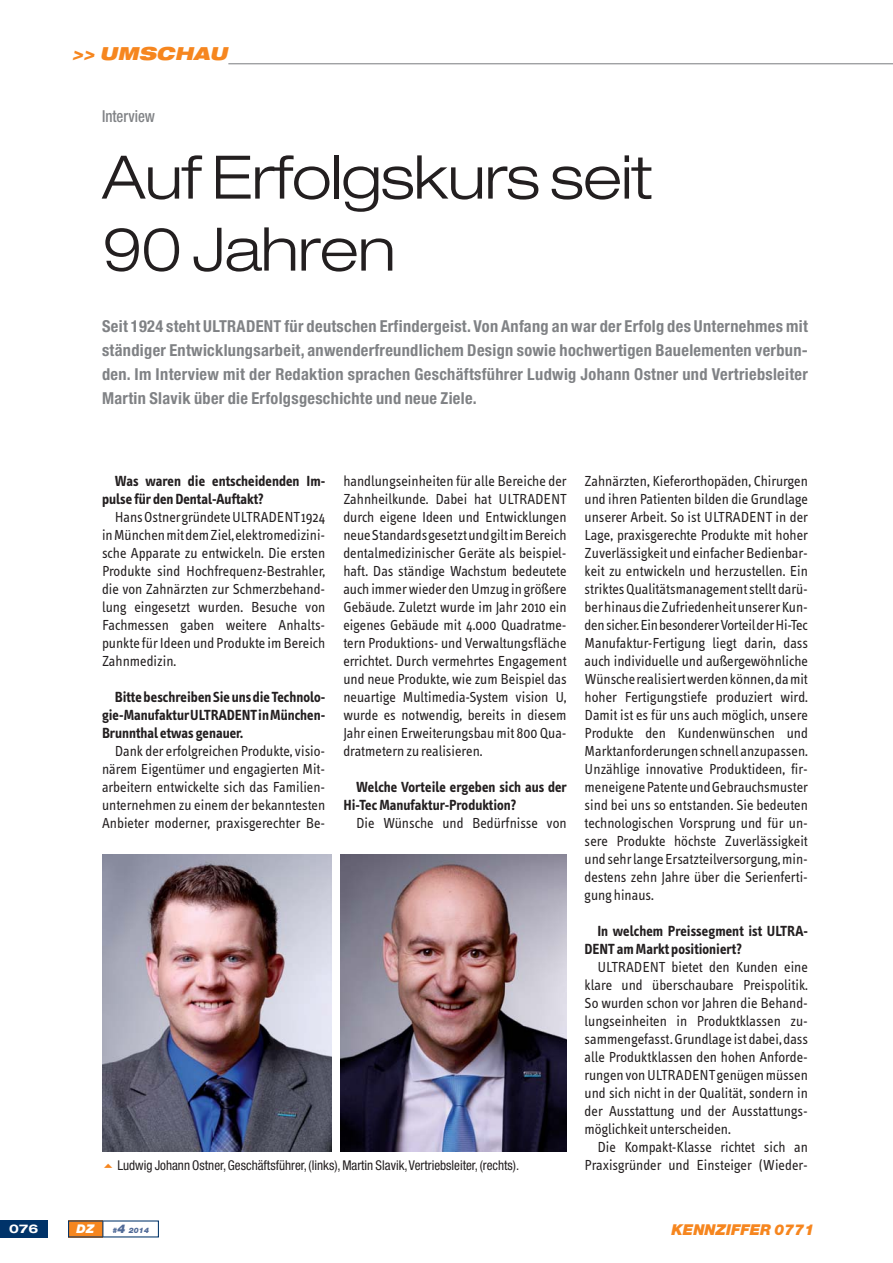
<style>
.page{position:relative;width:893px;height:1263px;background:#fff}
.page>*{position:absolute;margin:0;border:0;box-sizing:border-box;transform-origin:0 0}
.t1{font:300 expanded 60px/72px "Helvetica Neue";letter-spacing:-.01em;color:#231f20}
.t2{font:italic 900 expanded 18px "Helvetica Neue";color:#f6861f}
.t3{font:700 condensed 16.5px/24px "Helvetica Neue";letter-spacing:.02em;color:#808285;text-align:justify}
.t4{font:500 condensed 16.5px "Helvetica Neue";color:#808285;scale:.9 1}
.t5{font:15px/18px "Info Text";color:#231f20;text-align:justify}
.t6{font:700 15px/18px "Info Text";color:#231f20}
.t7{font:italic 900 15px "Helvetica Neue";color:#f6861f}
.t8{font:condensed 13.5px "Helvetica Neue";color:#231f20}
.t9{font:700 expanded 12px "Helvetica Neue";color:#fff}
.t10{font:italic 900 12px "Helvetica Neue";color:#fff}
.t11{font:italic 900 7.5px "Helvetica Neue";color:#516b98}
.s1{font-size:12px}
</style>
<div class="page">
<div style="left:68px;top:1220px;width:35px;height:17px;background:#f6861f"></div>
<div style="left:0;top:1220px;width:48px;height:17px;background:#003369"></div>
<svg style="left:102px;top:1221px;width:1px;height:16px"></svg>
<hr style="left:228px;top:63px;width:665px;height:1px;background:#808285">
<img style="left:102px;top:854px;width:230px;height:297px">
<img style="left:340px;top:854px;width:227px;height:297px">
<p class="t2" style="left:72px;top:45px;width:160px">&gt;&gt; UMSCHAU</p>
<p class="t4" style="left:102px;top:111px;width:60px">Interview</p>
<h1 class="t1" style="left:102px;top:149px;width:552px">Auf Erfolgskurs seit<br>90 Jahren</h1>
<p class="t3" style="left:102px;top:316px;width:707px">Seit 1924 steht ULTRADENT für deutschen Erfindergeist. Von Anfang an war der Erfolg des Unternehmes mit ständiger Entwicklungsarbeit, anwenderfreundlichem Design sowie hochwertigen Bauelementen verbun&shy;den. Im Interview mit der Redaktion sprachen Geschäftsführer Ludwig Johann Ostner und Vertriebsleiter Martin Slavik über die Erfolgsgeschichte und neue Ziele.</p>
<p class="t6" style="left:102px;top:473px;width:225px;text-indent:13px">Was waren die entscheidenden Im&shy;pulse für den Dental-Auftakt?</p>
<p class="t5" style="left:102px;top:509px;width:225px;text-indent:13px">Hans Ostner gründete ULTRADENT 1924 in München mit dem Ziel, elektromedizini&shy;sche Apparate zu entwickeln. Die ersten Produkte sind Hochfrequenz-Bestrahler, die von Zahnärzten zur Schmerzbehand&shy;lung eingesetzt wurden. Besuche von Fachmessen gaben weitere Anhalts&shy;punkte für Ideen und Produkte im Bereich Zahnmedizin.</p>
<p class="t6" style="left:102px;top:689px;width:225px;text-align:justify;text-indent:13px">Bitte beschreiben Sie uns die Technolo&shy;gie-Manufaktur ULTRADENT in München-Brunnthal etwas genauer.</p>
<p class="t5" style="left:102px;top:743px;width:225px;text-indent:13px">Dank der erfolgreichen Produkte, visio&shy;närem Eigentümer und engagierten Mit&shy;arbeitern entwickelte sich das Familien&shy;unternehmen zu einem der bekanntesten Anbieter moderner, praxisgerechter Be-</p>
<p class="t5" style="left:343px;top:473px;width:225px">handlungseinheiten für alle Bereiche der Zahnheilkunde. Dabei hat ULTRADENT durch eigene Ideen und Entwicklungen neue Standards gesetzt und gilt im Bereich dentalmedizinischer Geräte als beispiel&shy;haft. Das ständige Wachstum bedeutete auch immer wieder den Umzug in größere Gebäude. Zuletzt wurde im Jahr 2010 ein eigenes Gebäude mit 4.000 Quadratme&shy;tern Produktions- und Verwaltungsfläche errichtet. Durch vermehrtes Engagement und neue Produkte, wie zum Beispiel das neuartige Multimedia-System vision U, wurde es notwendig, bereits in diesem Jahr einen Erweiterungsbau mit 800 Qua&shy;dratmetern zu realisieren.</p>
<p class="t6" style="left:343px;top:779px;width:225px;text-indent:13px">Welche Vorteile ergeben sich aus der<br>Hi-Tec Manufaktur-Produktion?</p>
<p class="t5" style="left:356px;top:815px;width:212px">Die Wünsche und Bedürfnisse von</p>
<p class="t8" style="left:117px;top:1160px;width:403px">Ludwig Johann Ostner, Geschäftsführer, (links), Martin Slavik, Vertriebsleiter, (rechts).</p>
<p class="t5" style="left:585px;top:473px;width:225px">Zahnärzten, Kieferorthopäden, Chirurgen und ihren Patienten bilden die Grundlage unserer Arbeit. So ist ULTRADENT in der Lage, praxisgerechte Produkte mit hoher Zuverlässigkeit und einfacher Bedienbar&shy;keit zu entwickeln und herzustellen. Ein striktes Qualitätsmanagement stellt darü&shy;ber hinaus die Zufriedenheit unserer Kun&shy;den sicher. Ein besonderer Vorteil der Hi-Tec Manufaktur-Fertigung liegt darin, dass auch individuelle und außergewöhnliche Wünsche realisiert werden können, da mit hoher Fertigungstiefe produziert wird.<br>Damit ist es für uns auch möglich, unsere Produkte den Kundenwünschen und Marktanforderungen schnell anzupassen.<br>Unzählige innovative Produktideen, fir&shy;meneigene Patente und Gebrauchsmuster sind bei uns so entstanden. Sie bedeuten technologischen Vorsprung und für un&shy;sere Produkte höchste Zuverlässigkeit und sehr lange Ersatzteilversorgung, min&shy;destens zehn Jahre über die Serienferti&shy;gung hinaus.</p>
<p class="t6" style="left:585px;top:923px;width:225px;text-indent:13px">In welchem Preissegment ist ULTRA-<br>DENT am Markt positioniert?</p>
<p class="t5" style="left:585px;top:959px;width:225px;text-indent:13px">ULTRADENT bietet den Kunden eine klare und überschaubare Preispolitik.<br>So wurden schon vor Jahren die Behand&shy;lungseinheiten in Produktklassen zu&shy;sammengefasst. Grundlage ist dabei, dass alle Produktklassen den hohen Anforde&shy;rungen von ULTRADENT genügen müssen und sich nicht in der Qualität, sondern in der Ausstattung und der Ausstattungs&shy;möglichkeit unterscheiden.</p>
<p class="t5" style="left:585px;top:1139px;width:225px;text-align:right">Die Kompakt-Klasse richtet sich an<br>Praxisgründer und Einsteiger (Wieder-</p>
<p class="t9" style="left:9px;top:1224px;width:31px">076</p>
<p class="t10" style="left:77px;top:1224px;width:19px">DZ</p>
<p class="t11" style="left:112px;top:1227px;width:38px">#<span class="s1">4</span> 2014</p>
<p class="t7" style="left:672px;top:1224px;width:144px">KENNZIFFER 0771</p>
</div>
